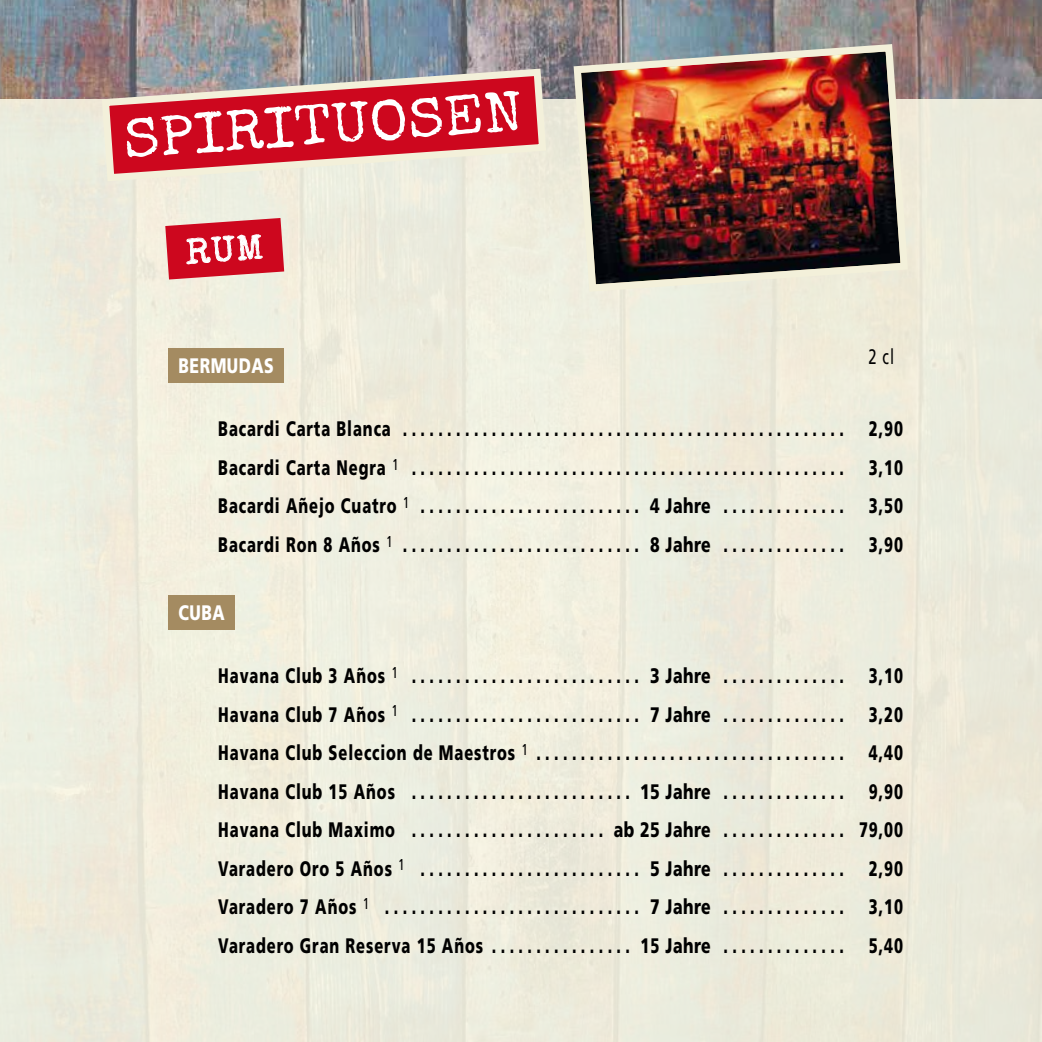
<style>
.page{position:relative;width:1042px;height:1042px;background:#fff}
.page>*{position:absolute;margin:0;border:0;box-sizing:border-box;transform-origin:0 0}
.t1{font:56.35px "Special Elite";color:#fff;scale:1.1 1}
.t2{font:900 21px/38.5px "Frutiger";letter-spacing:.06em;color:#000;scale:.7 1}
.t3{font:900 21px/38.5px "Frutiger";letter-spacing:.03em;color:#000;scale:.75 1}
.t4{font:900 21px "Frutiger";letter-spacing:.03em;color:#fff;scale:.75 1}
.t5{font:21px "Frutiger";color:#000;scale:.7 1}
</style>
<div class="page">
<img style="left:0;top:0;width:1042px;height:99px">
<div style="left:0;top:99px;width:1042px;height:943px;background:#eeecdd"></div>
<div style="left:169px;top:348px;width:115px;height:34px;background:#a48b61"></div>
<div style="left:169px;top:595px;width:66px;height:35px;background:#a48b61"></div>
<svg style="left:98px;top:65px;width:452px;height:120px"></svg>
<img style="left:570px;top:40px;width:341px;height:254px">
<svg style="left:165px;top:218px;width:119px;height:61px;background:#d53a4a"></svg>
<h1 class="t1" style="left:121px;top:104px;width:365px;rotate:-4deg">SPIRITUOSEN</h1>
<p class="t4" style="left:179px;top:352px;width:128px">BERMUDAS</p>
<p class="t5" style="left:868px;top:345px;width:38px">2 cl</p>
<p class="t2" style="left:218px;top:409px;width:274px">Bacardi Carta Blanca<br>Bacardi Carta Negra <sup>1<br></sup>Bacardi A ˜nejo Cuatro <sup>1<br></sup>Bacardi Ron 8 A ˜nos <sup>1</sup></p>
<p class="t2" style="left:403px;top:409px;width:716px">.................................................. 2,90</p>
<p class="t2" style="left:412px;top:448px;width:703px">................................................. 3,10</p>
<p class="t2" style="left:420px;top:486px;width:313px">.........................</p>
<p class="t2" style="left:723px;top:486px;width:258px">.............. 3,50</p>
<p class="t2" style="left:403px;top:525px;width:339px">...........................</p>
<p class="t2" style="left:723px;top:525px;width:258px">.............. 3,90</p>
<p class="t3" style="left:650px;top:486px;width:82px">4 Jahre<br>8 Jahre</p>
<p class="t4" style="left:179px;top:599px;width:63px">CUBA</p>
<p class="t2" style="left:218px;top:656px;width:258px">Havana Club 3 A ˜nos <sup>1<br></sup>Havana Club 7 A ˜nos <sup>1</sup></p>
<p class="t3" style="left:650px;top:656px;width:82px">3 Jahre<br>7 Jahre</p>
<p class="t2" style="left:412px;top:656px;width:326px">..........................</p>
<p class="t2" style="left:723px;top:656px;width:258px">.............. 3,10</p>
<p class="t2" style="left:412px;top:695px;width:326px">..........................</p>
<p class="t2" style="left:723px;top:695px;width:258px">.............. 3,20</p>
<p class="t2" style="left:218px;top:733px;width:979px">Havana Club Seleccion de Maestros <sup>1</sup> ................................... 4,40</p>
<p class="t2" style="left:412px;top:771px;width:313px">.........................</p>
<p class="t2" style="left:723px;top:771px;width:258px">.............. 9,90</p>
<p class="t2" style="left:412px;top:810px;width:275px">......................</p>
<p class="t2" style="left:723px;top:810px;width:258px">.............. 79,00</p>
<p class="t2" style="left:420px;top:849px;width:313px">.........................</p>
<p class="t2" style="left:723px;top:849px;width:258px">.............. 2,90</p>
<p class="t2" style="left:385px;top:887px;width:364px">.............................</p>
<p class="t2" style="left:723px;top:887px;width:258px">.............. 3,10</p>
<p class="t2" style="left:218px;top:926px;width:589px">Varadero Gran Reserva 15 A ˜nos . . . . . . . . . . . . . . . .</p>
<p class="t2" style="left:723px;top:926px;width:258px">.............. 5,40</p>
<p class="t2" style="left:218px;top:772px;width:268px">Havana Club 15 A ˜nos<br>Havana Club Maximo<br>Varadero Oro 5 A ˜nos <sup>1<br></sup>Varadero 7 A ˜nos <sup>1</sup></p>
<p class="t3" style="left:614px;top:772px;width:131px;text-align:right">15 Jahre<br>ab 25 Jahre<br>5 Jahre<br>7 Jahre<br>15 Jahre</p>
</div>
